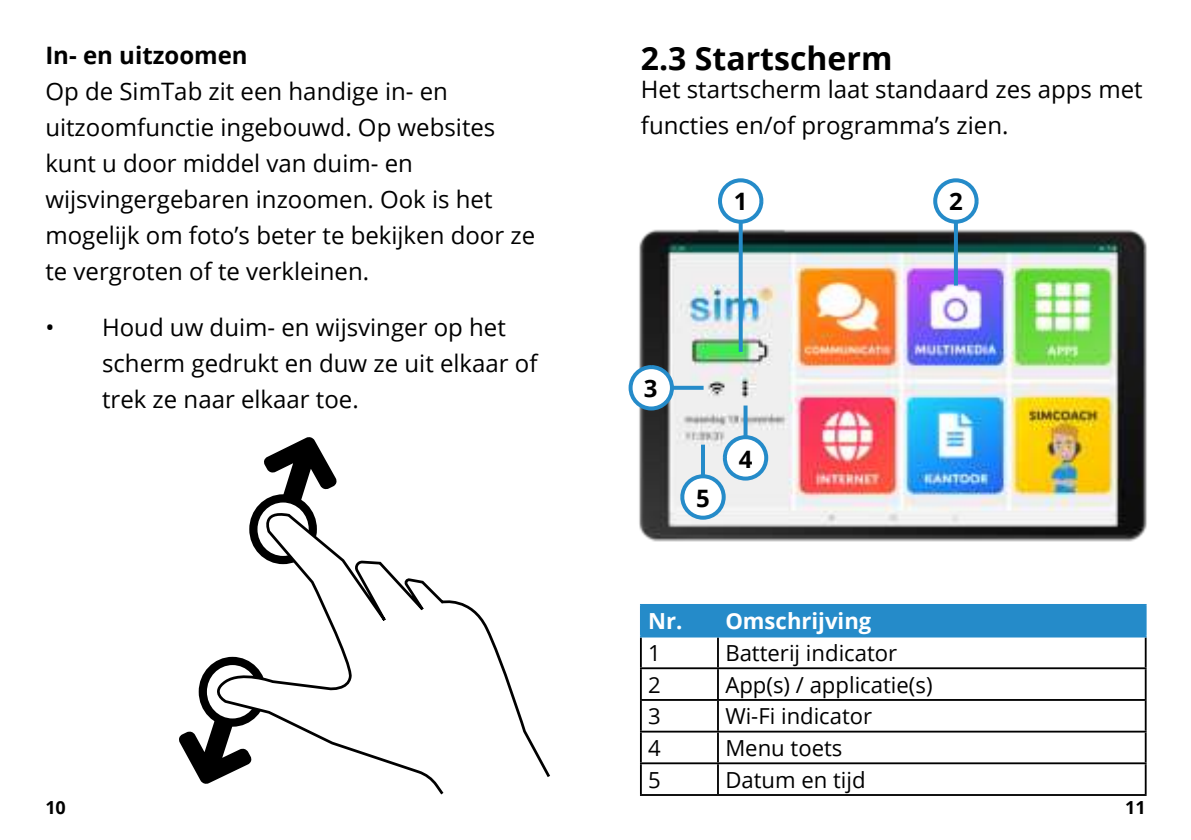
<style>
.page{position:relative;width:1191px;height:840px;background:#fff}
.page>*{position:absolute;margin:0;border:0;box-sizing:border-box;transform-origin:0 0}
.t1{font:700 32px "Open Sans";color:#000}
.t2{font:24px/36px "Open Sans";color:#000}
.t3{font:700 24px "Open Sans";color:#000}
.t4{font:22.2px "Open Sans";color:#000}
.t5{font:700 22.2px "Open Sans";color:#fff}
.t6{font:22px "Open Sans";color:#000}
.t7{font:700 18px "Open Sans";color:#000}
</style>
<div class="page">
<svg style="left:253px;top:498px;width:60px;height:61px"></svg>
<div style="left:199px;top:656px;width:67px;height:70px;border:8px solid #000;border-radius:50%"></div>
<svg style="left:209px;top:509px;width:341px;height:286px"></svg>
<svg style="left:264px;top:437px;width:73px;height:66px"></svg>
<svg style="left:179px;top:716px;width:72px;height:67px"></svg>
<img style="left:629px;top:220px;width:518px;height:322px">
<div style="left:642px;top:605px;width:502px;height:30px;background:#258bc9"></div>
<hr style="left:717px;top:637px;width:2px;height:30px;background:#000">
<hr style="left:717px;top:732px;width:2px;height:30px;background:#000">
<hr style="left:717px;top:763px;width:2px;height:30px;background:#000">
<hr style="left:640px;top:637px;width:2px;height:30px;background:#000">
<hr style="left:1144px;top:637px;width:2px;height:30px;background:#000">
<hr style="left:640px;top:732px;width:2px;height:30px;background:#000">
<hr style="left:1144px;top:732px;width:2px;height:30px;background:#000">
<hr style="left:640px;top:762px;width:78px;height:1px;background:#000">
<hr style="left:640px;top:763px;width:2px;height:30px;background:#000">
<hr style="left:718px;top:762px;width:428px;height:1px;background:#000">
<hr style="left:1144px;top:763px;width:2px;height:30px;background:#000">
<hr style="left:640px;top:793px;width:78px;height:2px;background:#000">
<hr style="left:718px;top:793px;width:428px;height:2px;background:#000">
<hr style="left:640px;top:667px;width:78px;height:1px;background:#000">
<hr style="left:640px;top:668px;width:2px;height:30px;background:#000">
<hr style="left:718px;top:667px;width:428px;height:1px;background:#000">
<hr style="left:717px;top:668px;width:2px;height:30px;background:#000">
<hr style="left:1144px;top:668px;width:2px;height:30px;background:#000">
<hr style="left:640px;top:698px;width:78px;height:2px;background:#000">
<hr style="left:640px;top:700px;width:2px;height:30px;background:#000">
<hr style="left:718px;top:698px;width:428px;height:2px;background:#000">
<hr style="left:717px;top:700px;width:2px;height:30px;background:#000">
<hr style="left:1144px;top:700px;width:2px;height:30px;background:#000">
<hr style="left:640px;top:730px;width:78px;height:2px;background:#000">
<hr style="left:718px;top:730px;width:428px;height:2px;background:#000">
<hr style="left:640px;top:603px;width:78px;height:2px;background:#258bc9">
<hr style="left:640px;top:605px;width:2px;height:30px;background:#258bc9">
<hr style="left:718px;top:603px;width:428px;height:2px;background:#258bc9">
<hr style="left:717px;top:605px;width:2px;height:30px;background:#258bc9">
<hr style="left:1144px;top:605px;width:2px;height:30px;background:#258bc9">
<hr style="left:640px;top:635px;width:78px;height:2px;background:#258bc9">
<hr style="left:718px;top:635px;width:428px;height:2px;background:#258bc9">
<div style="left:933px;top:178px;width:45px;height:45px;border:4px solid #258bc9;border-radius:50%"></div>
<hr style="left:954px;top:221px;width:4px;height:64px;background:#258bc9">
<div style="left:718px;top:178px;width:45px;height:45px;border:4px solid #258bc9;border-radius:50%"></div>
<svg style="left:738px;top:221px;width:4px;height:130px"></svg>
<div style="left:682px;top:476px;width:41px;height:41px;background:#fff;border-radius:50%"></div>
<div style="left:680px;top:474px;width:45px;height:45px;border:4px solid #258bc9;border-radius:50%"></div>
<hr style="left:701px;top:444px;width:4px;height:32px;background:#258bc9">
<div style="left:725px;top:437px;width:41px;height:41px;background:#fff;border-radius:50%"></div>
<div style="left:723px;top:435px;width:45px;height:45px;border:4px solid #258bc9;border-radius:50%"></div>
<svg style="left:743px;top:405px;width:4px;height:32px"></svg>
<div style="left:630px;top:367px;width:42px;height:41px;background:#fff;border-radius:50%"></div>
<div style="left:628px;top:365px;width:46px;height:45px;border:4px solid #258bc9;border-radius:50%"></div>
<svg style="left:671px;top:385px;width:32px;height:4px"></svg>
<p class="t3" style="left:45px;top:45px;width:204px">In- en uitzoomen</p>
<p class="t2" style="left:45px;top:76px;width:491px">Op de SimTab zit een handige in- en uitzoomfunctie ingebouwd. Op websites kunt u door middel van duim- en wijsvingergebaren inzoomen. Ook is het mogelijk om foto’s beter te bekijken door ze te vergroten of te verkleinen.</p>
<p class="t2" style="left:102px;top:312px;width:437px;text-indent:-57px">• Houd uw duim- en wijsvinger op het scherm gedrukt en duw ze uit elkaar of trek ze naar elkaar toe.</p>
<h1 class="t1" style="left:641px;top:45px;width:253px">2.3 Startscherm</h1>
<p class="t2" style="left:641px;top:73px;width:503px">Het startscherm laat standaard zes apps met functies en/of programma’s zien.</p>
<p class="t3" style="left:734px;top:191px;width:15px">1</p>
<p class="t3" style="left:949px;top:191px;width:15px">2</p>
<p class="t3" style="left:644px;top:378px;width:15px">3</p>
<p class="t3" style="left:696px;top:488px;width:15px">5</p>
<p class="t3" style="left:738px;top:449px;width:15px">4</p>
<p class="t5" style="left:648px;top:612px;width:225px">Nr. Omschrijving</p>
<p class="t4" style="left:648px;top:643px;width:14px">1</p>
<p class="t4" style="left:725px;top:643px;width:173px">Batterij indicator</p>
<p class="t4" style="left:648px;top:675px;width:14px">2</p>
<p class="t4" style="left:725px;top:675px;width:209px">App(s) / applicatie(s)</p>
<p class="t4" style="left:648px;top:706px;width:14px">3</p>
<p class="t6" style="left:725px;top:707px;width:148px">Wi-Fi indicator</p>
<p class="t4" style="left:648px;top:738px;width:14px">4</p>
<p class="t4" style="left:725px;top:738px;width:119px">Menu toets</p>
<p class="t4" style="left:648px;top:770px;width:14px">5</p>
<p class="t4" style="left:725px;top:770px;width:142px">Datum en tijd</p>
<p class="t7" style="left:45px;top:800px;width:22px">10</p>
<p class="t7" style="left:1125px;top:800px;width:22px">11</p>
</div>
